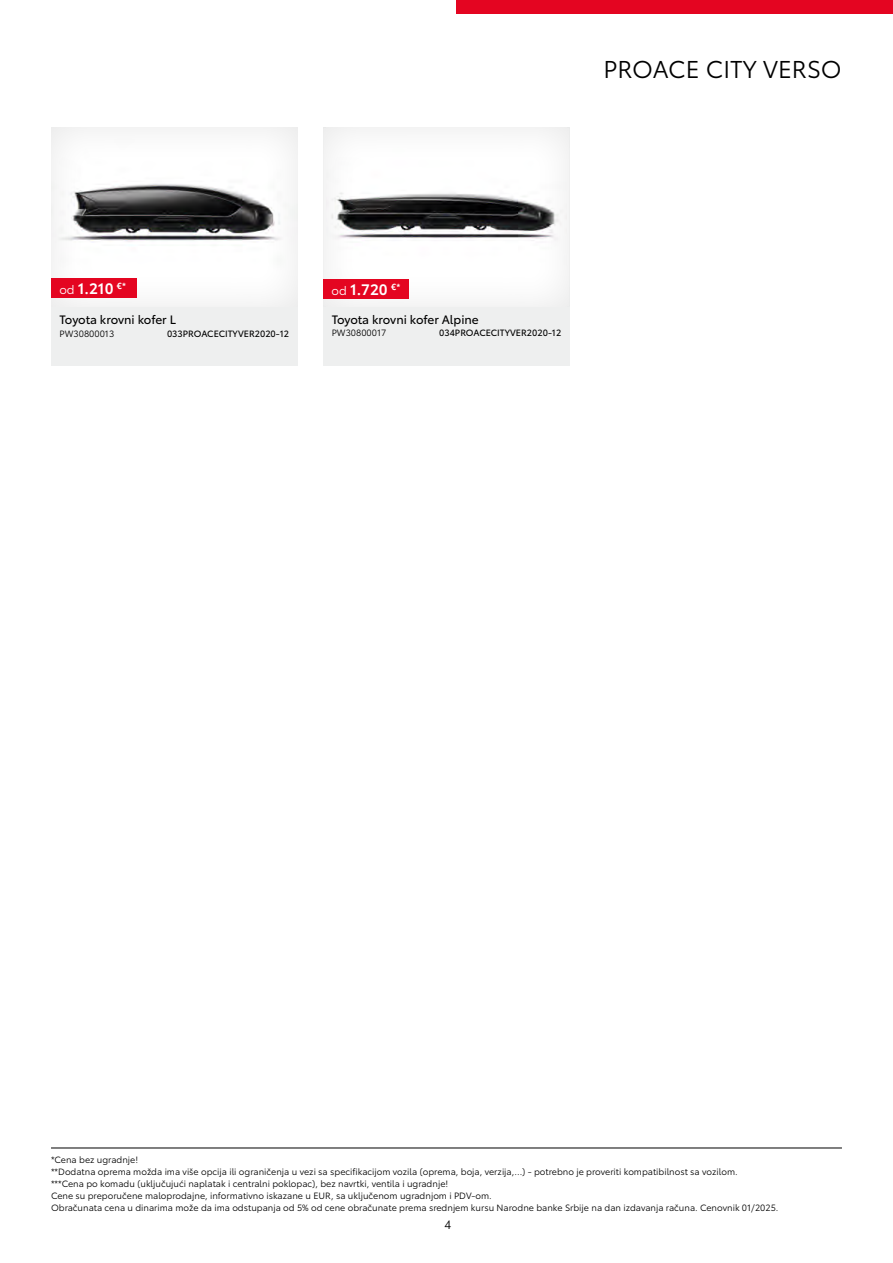
<style>
.page{position:relative;width:893px;height:1263px;background:#fff}
.page>*{position:absolute;margin:0;border:0;box-sizing:border-box;transform-origin:0 0}
.t1{font:24px "Toyota Type";color:#000}
.t2{font:600 15px "Toyota Type";color:#fff}
.t3{font:12px "Toyota Type";letter-spacing:-.005em;color:#000}
.t4{font:12px "Toyota Type";color:#fff}
.t5{font:12px "Toyota Type";color:#000}
.t6{font:9px/12px "Toyota Type";color:#000}
.t7{font:9px "Toyota Type";color:#000}
.t8{font:600 8.7px "Toyota Type";color:#fff}
.s1{font-weight:400;font-size:12px}
</style>
<div class="page">
<div style="left:456px;top:0;width:437px;height:13px;background:#e40521"></div>
<div style="left:323px;top:128px;width:247px;height:238px;background:#eeefef"></div>
<div style="left:51px;top:128px;width:247px;height:238px;background:#eeefef"></div>
<div style="left:39px;top:114px;width:273px;height:192px;background:#000;opacity:.1"></div>
<div style="left:311px;top:114px;width:273px;height:192px;background:#000;opacity:.1"></div>
<hr style="left:51px;top:1148px;width:791px;height:1px;background:#000">
<div style="left:323px;top:279px;width:85px;height:20px;background:#e40521"></div>
<div style="left:51px;top:278px;width:85px;height:20px;background:#e40521"></div>
<h1 class="t1" style="left:604px;top:51px;width:240px">PROACE CITY VERSO</h1>
<h2 class="t2" style="left:78px;top:277px;width:50px">1.210 <sup>€*</sup></h2>
<h3 class="t4" style="left:59px;top:280px;width:17px">od</h3>
<p class="t8" style="left:391px;top:280px;width:11px">€*</p>
<h2 class="t2" style="left:332px;top:278px;width:58px"><span class="s1">od</span> 1.720</h2>
<h3 class="t3" style="left:60px;top:310px;width:118px">Toyota krovni kofer L</h3>
<p class="t6" style="left:60px;top:327px;width:56px">PW30800013</p>
<p class="t7" style="left:167px;top:327px;width:124px">033PROACECITYVER2020-12</p>
<h3 class="t3" style="left:332px;top:310px;width:149px">Toyota krovni kofer Alpine</h3>
<p class="t6" style="left:332px;top:326px;width:56px">PW30800017</p>
<p class="t7" style="left:439px;top:326px;width:124px">034PROACECITYVER2020-12</p>
<p class="t6" style="left:51px;top:1153px;width:729px">*Cena bez ugradnje!<br>**Dodatna oprema možda ima više opcija ili ograničenja u vezi sa specifikacijom vozila (oprema, boja, verzija,...) - potrebno je proveriti kompatibilnost sa vozilom.<br>***Cena po komadu (uključujući naplatak i centralni poklopac), bez navrtki, ventila i ugradnje!<br>Cene su preporučene maloprodajne, informativno iskazane u EUR, sa uključenom ugradnjom i PDV-om.<br>Obračunata cena u dinarima može da ima odstupanja od 5% od cene obračunate prema srednjem kursu Narodne banke Srbije na dan izdavanja računa. Cenovnik 01/2025.</p>
<h3 class="t5" style="left:445px;top:1216px;width:8px">4</h3>
</div>
